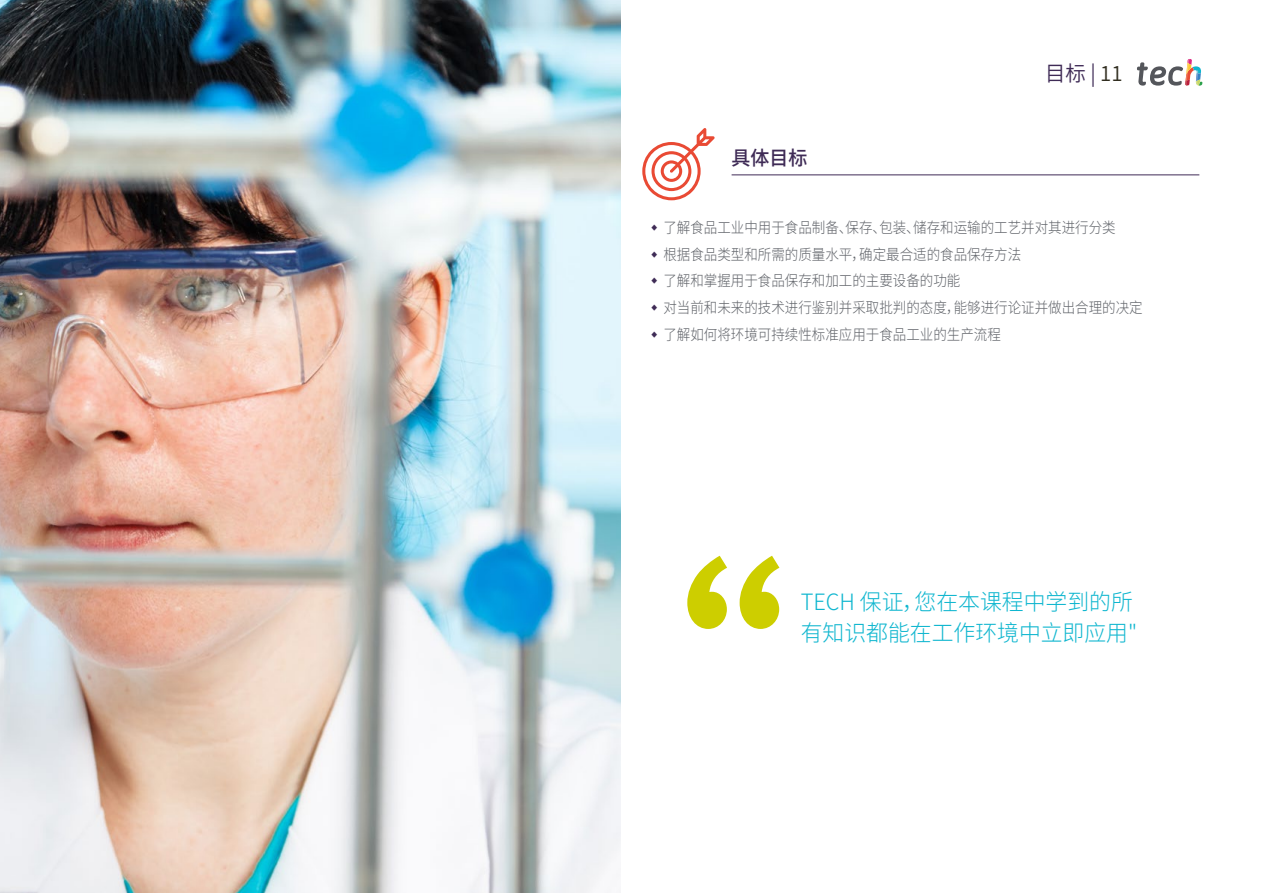
<style>
.page{position:relative;width:1263px;height:893px;background:#fff}
.page>*{position:absolute;margin:0;border:0;box-sizing:border-box;transform-origin:0 0}
.t1{font:300 22.5px/31.5px "Source Han Sans CN";color:#0fb6cf}
.t2{font:21px "Source Han Sans CN";color:#3f2b56}
.t3{font:500 19.5px "Source Han Sans CN";color:#3f2b56}
.t4{font:300 15px/26.7px "Source Han Sans CN";color:#61646a;scale:.9 1}
.s1{color:#312e20}
</style>
<div class="page">
<hr style="left:732px;top:174px;width:467px;height:1px;background:#3f2b56">
<svg style="left:642px;top:128px;width:73px;height:72px"></svg>
<img style="left:0;top:0;width:621px;height:893px">
<svg style="left:1137px;top:59px;width:65px;height:27px"></svg>
<svg style="left:687px;top:556px;width:92px;height:73px"></svg>
<h3 class="t3" style="left:732px;top:147px;width:77px">具体目标</h3>
<h2 class="t2" style="left:1045px;top:61px;width:79px">目标 | <span class="s1">11</span></h2>
<p class="t4" style="left:663px;top:214px;width:534px">了解食品工业中用于食品制备、保存、包装、储存和运输的工艺并对其进行分类<br>根据食品类型和所需的质量水平，确定最合适的食品保存方法<br>了解和掌握用于食品保存和加工的主要设备的功能<br>对当前和未来的技术进行鉴别并采取批判的态度，能够进行论证并做出合理的决定了解如何将环境可持续性标准应用于食品工业的生产流程</p>
<h1 class="t1" style="left:801px;top:586px;width:338px">TECH 保证，您在本课程中学到的所有知识都能在工作环境中立即应用"</h1>
</div>
